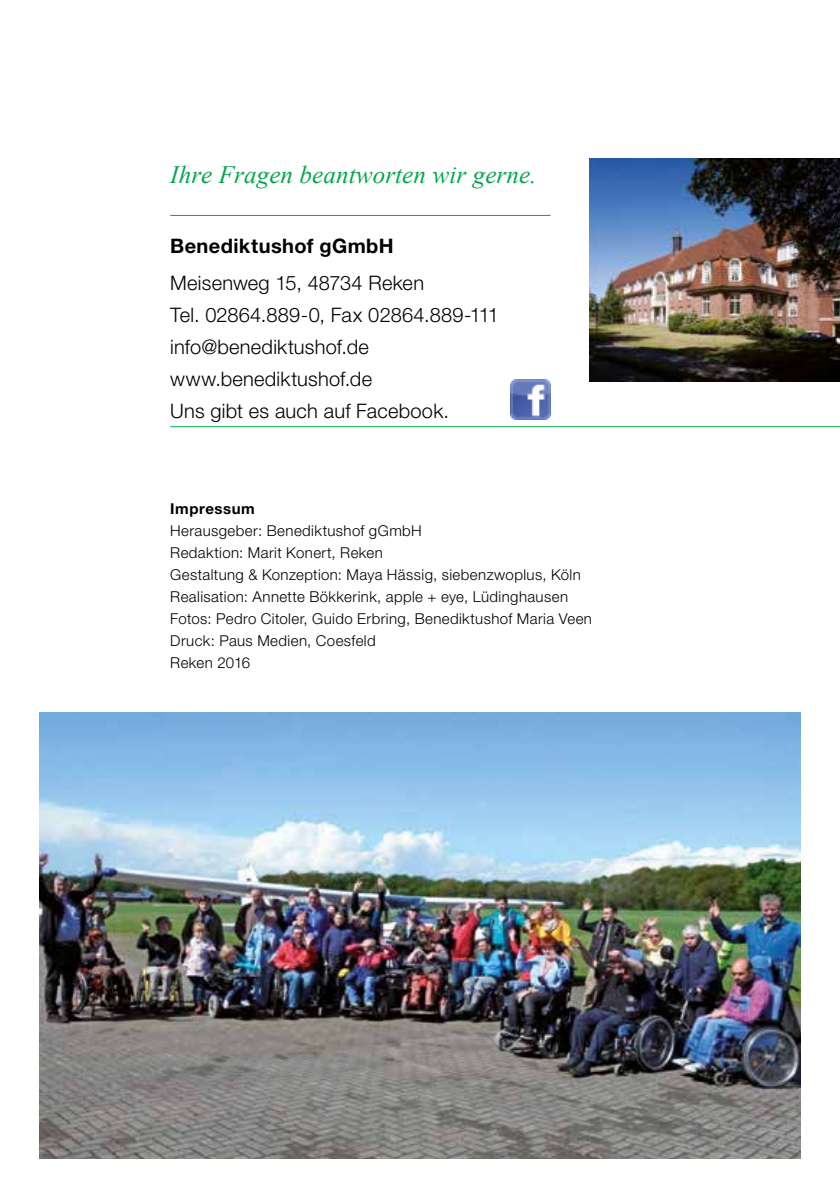
<style>
.page{position:relative;width:840px;height:1191px;background:#fff}
.page>*{position:absolute;margin:0;border:0;box-sizing:border-box;transform-origin:0 0}
.t1{font:italic 25px "Times New Roman";letter-spacing:.005em;color:#04a64a}
.t2{font:300 20px/32px "Helvetica Neue LT Std";letter-spacing:.01em;color:#000}
.t3{font:700 20px "Helvetica Neue LT Std";letter-spacing:.02em;color:#000}
.t4{font:300 15px/22px "Helvetica Neue LT Std";letter-spacing:.025em;color:#000}
.t5{font:700 15px "Helvetica Neue LT Std";letter-spacing:.035em;color:#000}
</style>
<div class="page">
<img style="left:589px;top:158px;width:250px;height:223px">
<hr style="left:170px;top:215px;width:380px;height:1px;background:#04a64a">
<hr style="left:170px;top:426px;width:669px;height:1px;background:#04a64a">
<img style="left:510px;top:379px;width:40px;height:40px">
<img style="left:40px;top:712px;width:759px;height:446px">
<h1 class="t1" style="left:170px;top:157px;width:367px">Ihre Fragen beantworten wir gerne.</h1>
<h2 class="t3" style="left:170px;top:233px;width:225px">Benediktushof gGmbH</h2>
<h2 class="t2" style="left:170px;top:267px;width:330px">Meisenweg 15, 48734 Reken<br>Tel. 02864.889-0, Fax 02864.889-111 info@benediktushof.de www.benediktushof.de<br>Uns gibt es auch auf Facebook.</h2>
<p class="t5" style="left:170px;top:499px;width:86px">Impressum</p>
<p class="t4" style="left:170px;top:519px;width:423px">Herausgeber: Benediktushof gGmbH<br>Redaktion: Marit Konert, Reken<br>Gestaltung &amp; Konzeption: Maya Hässig, siebenzwoplus, Köln Realisation: Annette Bökkerink, apple + eye, Lüdinghausen Fotos: Pedro Citoler, Guido Erbring, Benediktushof Maria Veen Druck: Paus Medien, Coesfeld<br>Reken 2016</p>
</div>
